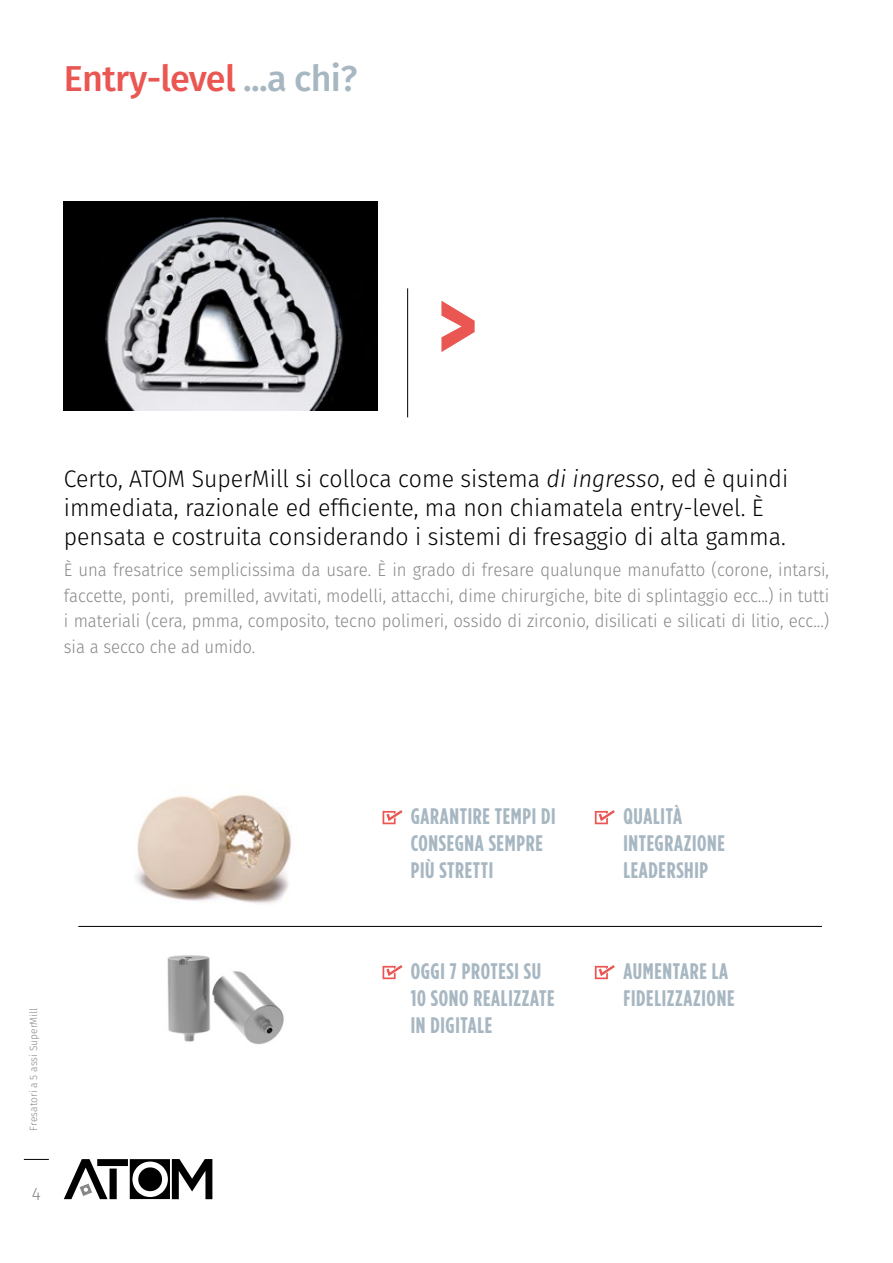
<style>
.page{position:relative;width:893px;height:1263px;background:#fff}
.page>*{position:absolute;margin:0;border:0;box-sizing:border-box;transform-origin:0 0}
.t1{font:700 104.55px "Gotham Condensed";color:#ea5652}
.t2{font:500 36px "Fira Sans";letter-spacing:-.02em;color:#ea5652}
.t3{font:300 24px/28.8px "Fira Sans";color:#000;scale:.96 1}
.t4{font:700 22.5px/27px "Gotham Condensed";letter-spacing:.03em;color:#a7b7c2}
.t5{font:300 18px/25.5px "Fira Sans";color:#878787;text-align:justify;scale:.93 1}
.t6{font:300 18px "Fira Sans";color:#878787}
.t7{font:300 10.5px "Fira Sans";color:#878787}
.s1{color:#a7b7c2}
.s2{font-style:italic}
</style>
<div class="page">
<svg style="left:64px;top:1159px;width:148px;height:40px"></svg>
<hr style="left:407px;top:288px;width:1px;height:129px;background:#000">
<svg style="left:24px;top:1159px;width:25px;height:1px"></svg>
<hr style="left:78px;top:926px;width:744px;height:1px;background:#000">
<img style="left:64px;top:201px;width:313px;height:210px">
<img style="left:135px;top:795px;width:156px;height:109px">
<img style="left:167px;top:955px;width:117px;height:90px">
<svg style="left:383px;top:810px;width:20px;height:14px"></svg>
<svg style="left:383px;top:965px;width:20px;height:14px"></svg>
<svg style="left:595px;top:810px;width:20px;height:14px"></svg>
<svg style="left:595px;top:965px;width:20px;height:14px"></svg>
<h2 class="t2" style="left:64px;top:53px;width:295px">Entry-level <span class="s1">...a chi?</span></h2>
<h1 class="t1" style="left:438px;top:265px;width:41px">&gt;</h1>
<h3 class="t3" style="left:64px;top:464px;width:756px">Certo, ATOM SuperMill si colloca come sistema <span class="s2">di ingresso</span>, ed è quindi immediata, razionale ed efficiente, ma non chiamatela entry-level. È pensata e costruita considerando i sistemi di fresaggio di alta gamma.</h3>
<p class="t5" style="left:64px;top:557px;width:825px">È una fresatrice semplicissima da usare. È in grado di fresare qualunque manufatto (corone, intarsi, faccette, ponti, premilled, avvitati, modelli, attacchi, dime chirurgiche, bite di splintaggio ecc...) in tutti i materiali (cera, pmma, composito, tecno polimeri, ossido di zirconio, disilicati e silicati di litio, ecc...) sia a secco che ad umido.</p>
<p class="t7" style="left:26px;top:1130px;width:124px;rotate:-90deg">Fresatori a 5 assi SuperMill</p>
<p class="t6" style="left:32px;top:1181px;width:11px">4</p>
<p class="t4" style="left:411px;top:803px;width:147px">GARANTIRE TEMPI DI<br>CONSEGNA SEMPRE<br>PIÙ STRETTI</p>
<p class="t4" style="left:411px;top:957px;width:145px">OGGI 7 PROTESI SU<br>10 SONO REALIZZATE<br>IN DIGITALE</p>
<p class="t4" style="left:623px;top:803px;width:103px">QUALITÀ<br>INTEGRAZIONE<br>LEADERSHIP</p>
<p class="t4" style="left:623px;top:957px;width:113px">AUMENTARE LA<br>FIDELIZZAZIONE</p>
</div>
